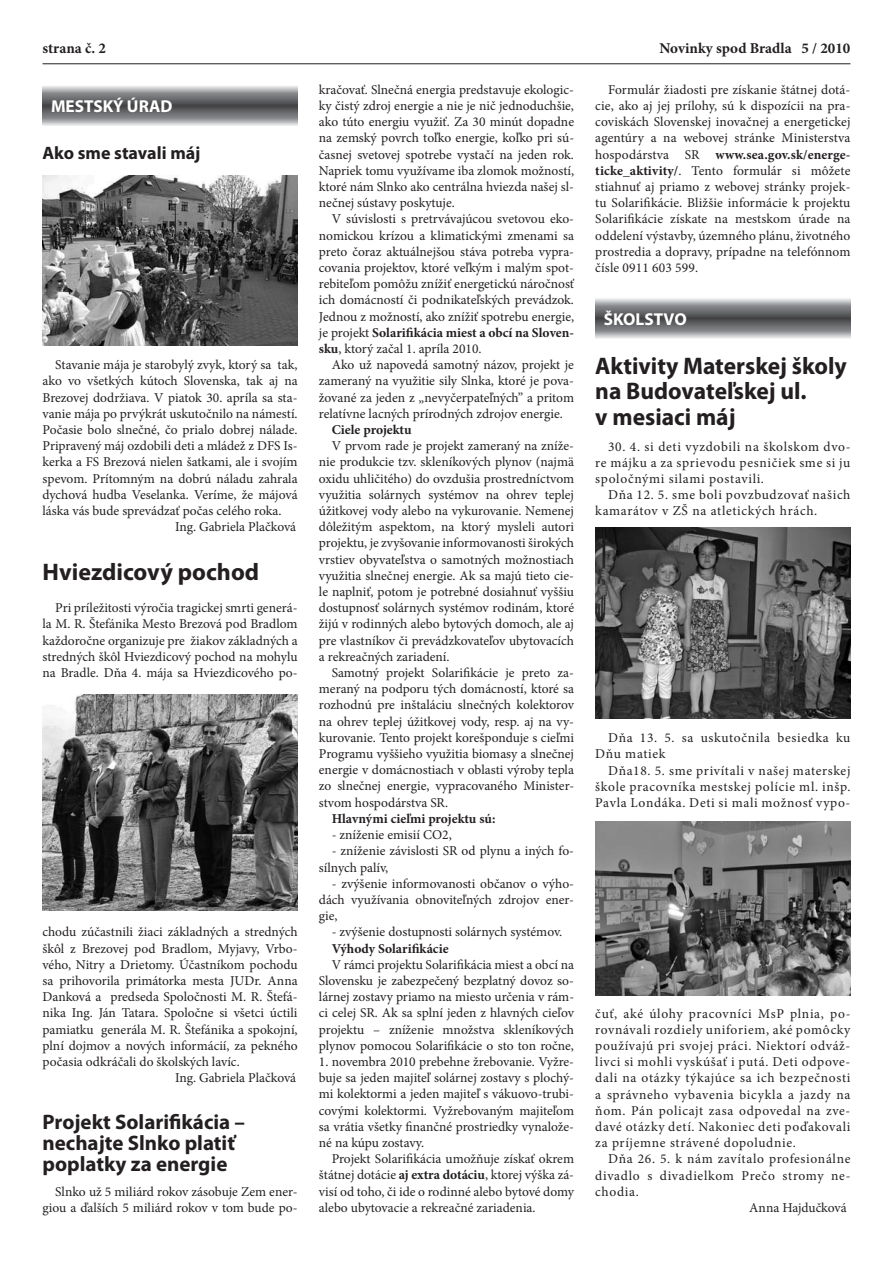
<style>
.page{position:relative;width:893px;height:1263px;background:#fff}
.page>*{position:absolute;margin:0;border:0;box-sizing:border-box;transform-origin:0 0}
.t1{font:700 24px/25.5px "Myriad Pro";color:#231f20}
.t2{font:700 21px/21px "Myriad Pro";color:#231f20}
.t3{font:700 18px "Myriad Pro";color:#231f20}
.t4{font:700 17.25px "Myriad Pro";color:#fff}
.t5{font:700 15px "Minion Pro";color:#231f20}
.t6{font:13.5px/16.2px "Minion Pro";color:#231f20;text-align:justify}
.t7{font:13.5px/16.2px "Minion Pro";letter-spacing:.05em;color:#231f20}
.t8{font:700 13.5px "Minion Pro";color:#231f20}
.s1{font-weight:700}
</style>
<div class="page">
<hr style="left:43px;top:63px;width:807px;height:1px;background:#231f20">
<img style="left:43px;top:175px;width:255px;height:170px">
<img style="left:43px;top:694px;width:255px;height:217px">
<svg style="left:43px;top:86px;width:255px;height:40px;background:#858789"></svg>
<svg style="left:595px;top:298px;width:255px;height:41px;background:#88898b"></svg>
<img style="left:595px;top:821px;width:255px;height:174px">
<img style="left:595px;top:527px;width:255px;height:192px">
<p class="t5" style="left:43px;top:43px;width:65px">strana č. 2</p>
<p class="t5" style="left:659px;top:43px;width:192px">Novinky spod Bradla 5 / 2010</p>
<p class="t4" style="left:51px;top:100px;width:123px">MESTSKÝ ÚRAD</p>
<h3 class="t3" style="left:43px;top:146px;width:160px">Ako sme stavali máj</h3>
<p class="t6" style="left:55px;top:358px;width:244px">Stavanie mája je starobylý zvyk, ktorý sa tak,</p>
<p class="t6" style="left:43px;top:374px;width:257px">ako vo všetkých kútoch Slovenska, tak aj na</p>
<p class="t6" style="left:43px;top:390px;width:257px">Brezovej dodržiava. V piatok 30. apríla sa sta-</p>
<p class="t6" style="left:43px;top:406px;width:257px">vanie mája po prvýkrát uskutočnilo na námestí.</p>
<p class="t6" style="left:43px;top:423px;width:257px">Počasie bolo slnečné, čo prialo dobrej nálade.</p>
<p class="t6" style="left:43px;top:439px;width:257px">Pripravený máj ozdobili deti a mládež z DFS Is-</p>
<p class="t6" style="left:43px;top:455px;width:257px">kerka a FS Brezová nielen šatkami, ale i svojím</p>
<p class="t6" style="left:43px;top:471px;width:257px">spevom. Prítomným na dobrú náladu zahrala</p>
<p class="t6" style="left:43px;top:487px;width:257px">dychová hudba Veselanka. Veríme, že májová</p>
<p class="t6" style="left:43px;top:504px;width:241px">láska vás bude sprevádzať počas celého roka.</p>
<p class="t6" style="left:175px;top:520px;width:123px">Ing. Gabriela Plačková</p>
<h1 class="t1" style="left:43px;top:561px;width:218px">Hviezdicový pochod</h1>
<p class="t6" style="left:43px;top:601px;width:257px;text-indent:13px">Pri príležitosti výročia tragickej smrti generá&shy;la M. R. Štefánika Mesto Brezová pod Bradlom každoročne organizuje pre žiakov základných a stredných škôl Hviezdicový pochod na mohylu na Bradle. Dňa 4. mája sa Hviezdicového po-</p>
<p class="t6" style="left:43px;top:925px;width:257px">chodu zúčastnili žiaci základných a stredných</p>
<p class="t6" style="left:43px;top:941px;width:257px">škôl z Brezovej pod Bradlom, Myjavy, Vrbo-</p>
<p class="t6" style="left:43px;top:957px;width:257px">vého, Nitry a Drietomy. Účastníkom pochodu</p>
<p class="t6" style="left:43px;top:973px;width:257px">sa prihovorila primátorka mesta JUDr. Anna</p>
<p class="t6" style="left:43px;top:990px;width:257px">Danková a predseda Spoločnosti M. R. Štefá-</p>
<p class="t6" style="left:43px;top:1006px;width:257px">nika Ing. Ján Tatara. Spoločne si všetci úctili</p>
<p class="t6" style="left:43px;top:1022px;width:257px">pamiatku generála M. R. Štefánika a spokojní,</p>
<p class="t6" style="left:43px;top:1038px;width:257px">plní dojmov a nových informácií, za pekného</p>
<p class="t6" style="left:43px;top:1054px;width:199px">počasia odkráčali do školských lavíc.</p>
<p class="t6" style="left:175px;top:1071px;width:123px">Ing. Gabriela Plačková</p>
<h2 class="t2" style="left:43px;top:1113px;width:204px">Projekt Solarifikácia – nechajte Slnko platiť poplatky za energie</h2>
<p class="t6" style="left:43px;top:1184px;width:257px;text-align:right">Slnko už 5 miliárd rokov zásobuje Zem ener&shy;giou a ďalších 5 miliárd rokov v tom bude po-</p>
<p class="t6" style="left:319px;top:82px;width:257px">kračovať. Slnečná energia predstavuje ekologic&shy;ky čistý zdroj energie a nie je nič jednoduchšie, ako túto energiu využiť. Za 30 minút dopadne na zemský povrch toľko energie, koľko pri sú&shy;časnej svetovej spotrebe vystačí na jeden rok.<br>Napriek tomu využívame iba zlomok možností, ktoré nám Slnko ako centrálna hviezda našej sl&shy;nečnej sústavy poskytuje.</p>
<p class="t6" style="left:319px;top:212px;width:257px;text-indent:13px">V súvislosti s pretrvávajúcou svetovou eko&shy;nomickou krízou a klimatickými zmenami sa preto čoraz aktuálnejšou stáva potreba vypra&shy;covania projektov, ktoré veľkým i malým spot&shy;rebiteľom pomôžu znížiť energetickú náročnosť ich domácností či podnikateľských prevádzok.<br>Jednou z možností, ako znížiť spotrebu energie, je projekt <span class="s1">Solarifikácia miest a obcí na Sloven&shy;sku</span>, ktorý začal 1. apríla 2010.</p>
<p class="t6" style="left:319px;top:358px;width:257px;text-indent:13px">Ako už napovedá samotný názov, projekt je zameraný na využitie sily Slnka, ktoré je pova&shy;žované za jeden z „nevyčerpateľných” a pritom relatívne lacných prírodných zdrojov energie.</p>
<p class="t8" style="left:332px;top:424px;width:81px">Ciele projektu</p>
<p class="t6" style="left:319px;top:439px;width:257px;text-indent:13px">V prvom rade je projekt zameraný na zníže&shy;nie produkcie tzv. skleníkových plynov (najmä oxidu uhličitého) do ovzdušia prostredníctvom využitia solárnych systémov na ohrev teplej úžitkovej vody alebo na vykurovanie. Nemenej dôležitým aspektom, na ktorý mysleli autori projektu, je zvyšovanie informovanosti širokých vrstiev obyvateľstva o samotných možnostiach využitia slnečnej energie. Ak sa majú tieto cie&shy;le naplniť, potom je potrebné dosiahnuť vyššiu dostupnosť solárnych systémov rodinám, ktoré žijú v rodinných alebo bytových domoch, ale aj pre vlastníkov či prevádzkovateľov ubytovacích a rekreačných zariadení.</p>
<p class="t6" style="left:319px;top:666px;width:257px;text-indent:13px">Samotný projekt Solarifikácie je preto za&shy;meraný na podporu tých domácností, ktoré sa rozhodnú pre inštaláciu slnečných kolektorov na ohrev teplej úžitkovej vody, resp. aj na vy&shy;kurovanie. Tento projekt korešponduje s cieľmi Programu vyššieho využitia biomasy a slnečnej energie v domácnostiach v oblasti výroby tepla zo slnečnej energie, vypracovaného Minister&shy;stvom hospodárstva SR.</p>
<p class="t8" style="left:332px;top:813px;width:165px">Hlavnými cieľmi projektu sú:</p>
<p class="t6" style="left:332px;top:828px;width:122px">- zníženie emisií CO2,</p>
<p class="t6" style="left:319px;top:844px;width:257px;text-indent:13px">- zníženie závislosti SR od plynu a iných fo&shy;sílnych palív,</p>
<p class="t6" style="left:319px;top:876px;width:257px;text-indent:13px">- zvýšenie informovanosti občanov o výho&shy;dách využívania obnoviteľných zdrojov ener&shy;gie,</p>
<p class="t6" style="left:332px;top:925px;width:232px">- zvýšenie dostupnosti solárnych systémov.</p>
<p class="t8" style="left:332px;top:943px;width:118px">Výhody Solarifikácie</p>
<p class="t6" style="left:319px;top:957px;width:257px;text-indent:13px">V rámci projektu Solarifikácia miest a obcí na Slovensku je zabezpečený bezplatný dovoz so&shy;lárnej zostavy priamo na miesto určenia v rám&shy;ci celej SR. Ak sa splní jeden z hlavných cieľov projektu – zníženie množstva skleníkových plynov pomocou Solarifikácie o sto ton ročne,</p>
<p class="t6" style="left:319px;top:1054px;width:257px">1. novembra 2010 prebehne žrebovanie. Vyžre&shy;buje sa jeden majiteľ solárnej zostavy s plochý&shy;mi kolektormi a jeden majiteľ s vákuovo-trubi&shy;covými kolektormi. Vyžrebovaným majiteľom sa vrátia všetky finančné prostriedky vynalože&shy;né na kúpu zostavy.</p>
<p class="t6" style="left:319px;top:1152px;width:257px;text-indent:13px">Projekt Solarifikácia umožňuje získať okrem štátnej dotácie <span class="s1">aj extra dotáciu</span>, ktorej výška zá&shy;visí od toho, či ide o rodinné alebo bytové domy alebo ubytovacie a rekreačné zariadenia.</p>
<p class="t6" style="left:595px;top:82px;width:257px;text-indent:13px">Formulár žiadosti pre získanie štátnej dotá&shy;cie, ako aj jej prílohy, sú k dispozícii na pra&shy;coviskách Slovenskej inovačnej a energetickej agentúry a na webovej stránke Ministerstva hospodárstva SR <span class="s1">www.sea.gov.sk/energe&shy;ticke_aktivity/</span>. Tento formulár si môžete stiahnuť aj priamo z webovej stránky projek&shy;tu Solarifikácie. Bližšie informácie k projektu Solarifikácie získate na mestskom úrade na oddelení výstavby, územného plánu, životného prostredia a dopravy, prípadne na telefónnom čísle 0911 603 599.</p>
<p class="t4" style="left:604px;top:313px;width:84px">ŠKOLSTVO</p>
<h1 class="t1" style="left:595px;top:355px;width:253px">Aktivity Materskej školy na Budovateľskej ul.<br>v mesiaci máj</h1>
<p class="t6" style="left:595px;top:439px;width:257px;text-indent:13px">30. 4. si deti vyzdobili na školskom dvo&shy;re májku a za sprievodu pesničiek sme si ju spoločnými silami postavili.</p>
<p class="t7" style="left:595px;top:488px;width:257px;text-indent:13px">Dňa 12. 5. sme boli povzbudzovať našich kamarátov v ZŠ na atletických hrách.</p>
<p class="t7" style="left:595px;top:731px;width:257px;text-indent:13px">Dňa 13. 5. sa uskutočnila besiedka ku<br>Dňu matiek</p>
<p class="t6" style="left:595px;top:763px;width:257px;text-indent:13px">Dňa18. 5. sme privítali v našej materskej škole pracovníka mestskej polície ml. inšp.<br>Pavla Londáka. Deti si mali možnosť vypo-</p>
<p class="t6" style="left:595px;top:1006px;width:257px">čuť, aké úlohy pracovníci MsP plnia, po&shy;rovnávali rozdiely uniforiem, aké pomôcky používajú pri svojej práci. Niektorí odváž&shy;livci si mohli vyskúšať i putá. Deti odpove&shy;dali na otázky týkajúce sa ich bezpečnosti a správneho vybavenia bicykla a jazdy na ňom. Pán policajt zasa odpovedal na zve&shy;davé otázky detí. Nakoniec deti poďakovali za príjemne strávené dopoludnie.</p>
<p class="t7" style="left:608px;top:1152px;width:244px">Dňa 26. 5. k nám zavítalo profesionálne</p>
<p class="t7" style="left:595px;top:1168px;width:257px">divadlo s divadielkom Prečo stromy ne-</p>
<p class="t6" style="left:595px;top:1184px;width:45px">chodia.</p>
<p class="t6" style="left:749px;top:1201px;width:99px">Anna Hajdučková</p>
</div>
